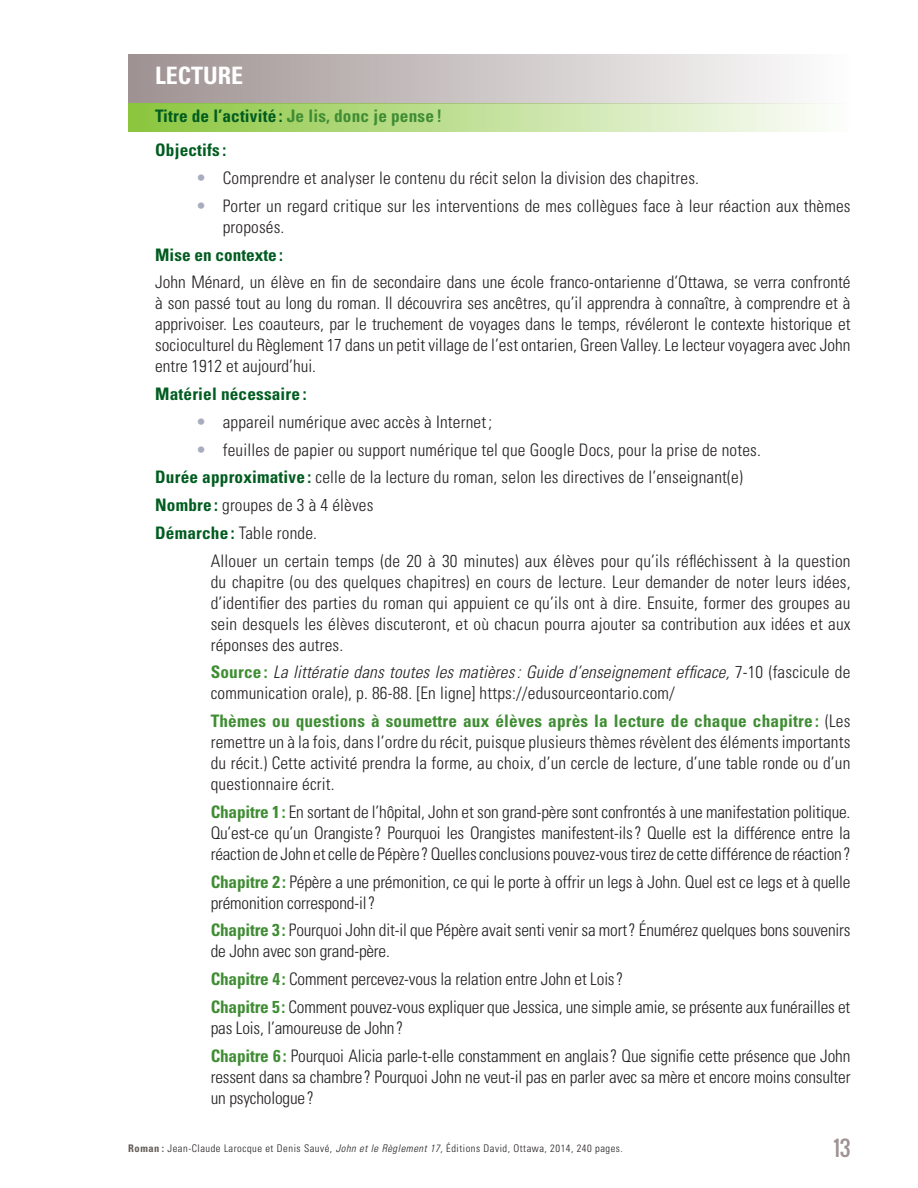
<style>
.page{position:relative;width:918px;height:1188px;background:#fff}
.page>*{position:absolute;margin:0;border:0;box-sizing:border-box;transform-origin:0 0}
.t1{font:700 condensed 24px "Univers";color:#fff}
.t2{font:21px "Oswald";color:#9f9292}
.t3{font:300 condensed 17.25px/21px "Univers";letter-spacing:-.01em;color:#231f20}
.t4{font:300 condensed 17.25px/27.8px "Univers";letter-spacing:.01em;color:#231f20}
.t5{font:700 condensed 17.25px/34.5px "Univers";letter-spacing:.01em;color:#015c20}
.t6{font:300 condensed 10.5px "Univers";letter-spacing:.05em;color:#231f20}
.s1{color:#3f8d33}
.s2{font-size:17.85px;color:#a7adbe}
.s3{font-weight:700;color:#015c20}
.s4{font-weight:700;color:#3f8d33}
.s5{font-style:italic}
.s6{font-weight:700;color:#645c58}
</style>
<div class="page">
<div style="left:128px;top:54px;width:722px;height:50px;background:linear-gradient(to right,#9e9191,#fdfdfd)"></div>
<div style="left:128px;top:104px;width:722px;height:28px;background:linear-gradient(to right,#8ac53d,#fdfefc)"></div>
<h1 class="t1" style="left:155px;top:60px;width:90px">LECTURE</h1>
<p class="t5" style="left:155px;top:98px;width:289px">Titre de l’activité : <span class="s1">Je lis, donc je pense !<br></span>Objectifs :</p>
<p class="t4" style="left:196px;top:164px;width:505px"><span class="s2">•</span> Comprendre et analyser le contenu du récit selon la division des chapitres.</p>
<p class="t4" style="left:223px;top:195px;width:629px;line-height:21px;text-indent:-27px"><span class="s2">•</span> Porter un regard critique sur les interventions de mes collègues face à leur réaction aux thèmes proposés.</p>
<p class="t5" style="left:155px;top:237px;width:129px">Mise en contexte :</p>
<p class="t3" style="left:155px;top:272px;width:697px;text-align:justify">John Ménard, un élève en fin de secondaire dans une école franco-ontarienne d’Ottawa, se verra confronté à son passé tout au long du roman. Il découvrira ses ancêtres, qu’il apprendra à connaître, à comprendre et à apprivoiser. Les coauteurs, par le truchement de voyages dans le temps, révéleront le contexte historique et socioculturel du Règlement 17 dans un petit village de l’est ontarien, Green Valley. Le lecteur voyagera avec John entre 1912 et aujourd’hui.</p>
<p class="t5" style="left:155px;top:377px;width:153px">Matériel nécessaire :</p>
<p class="t4" style="left:196px;top:408px;width:298px"><span class="s2">•</span> appareil numérique avec accès à Internet ;</p>
<p class="t4" style="left:155px;top:436px;width:607px;text-indent:40px"><span class="s2">•</span> feuilles de papier ou support numérique tel que Google Docs, pour la prise de notes.<br><span class="s3">Durée approximative :</span> celle de la lecture du roman, selon les directives de l’enseignant(e)<br><span class="s3">Nombre :</span> groupes de 3 à 4 élèves<br><span class="s3">Démarche :</span> Table ronde.</p>
<p class="t3" style="left:211px;top:550px;width:641px;text-align:justify">Allouer un certain temps (de 20 à 30 minutes) aux élèves pour qu’ils réfléchissent à la question du chapitre (ou des quelques chapitres) en cours de lecture. Leur demander de noter leurs idées, d’identifier des parties du roman qui appuient ce qu’ils ont à dire. Ensuite, former des groupes au sein desquels les élèves discuteront, et où chacun pourra ajouter sa contribution aux idées et aux réponses des autres.</p>
<p class="t4" style="left:211px;top:662px;width:641px;line-height:21px"><span class="s4">Source :</span> <span class="s5">La littératie dans toutes les matières: Guide d’enseignement efficace,</span> 7-10 (fascicule de communication orale), p. 86-88. [En ligne] https://edusourceontario.com/</p>
<p class="t3" style="left:211px;top:711px;width:641px;text-align:justify"><span class="s4">Thèmes ou questions à soumettre aux élèves après la lecture de chaque chapitre :</span> (Les remettre un à la fois, dans l’ordre du récit, puisque plusieurs thèmes révèlent des éléments importants du récit.) Cette activité prendra la forme, au choix, d’un cercle de lecture, d’une table ronde ou d’un questionnaire écrit.</p>
<p class="t3" style="left:211px;top:801px;width:641px;text-align:justify"><span class="s4">Chapitre 1:</span> En sortant de l’hôpital, John et son grand-père sont confrontés à une manifestation politique.<br>Qu’est-ce qu’un Orangiste? Pourquoi les Orangistes manifestent-ils? Quelle est la différence entre la réaction de John et celle de Pépère? Quelles conclusions pouvez-vous tirez de cette différence de réaction?</p>
<p class="t3" style="left:211px;top:871px;width:641px"><span class="s4">Chapitre 2:</span> Pépère a une prémonition, ce qui le porte à offrir un legs à John. Quel est ce legs et à quelle prémonition correspond-il?</p>
<p class="t3" style="left:211px;top:920px;width:641px"><span class="s4">Chapitre 3:</span> Pourquoi John dit-il que Pépère avait senti venir sa mort? Énumérez quelques bons souvenirs de John avec son grand-père.</p>
<p class="t3" style="left:211px;top:965px;width:641px;line-height:27.8px"><span class="s4">Chapitre 4:</span> Comment percevez-vous la relation entre John et Lois?<br><span class="s4">Chapitre 5:</span> Comment pouvez-vous expliquer que Jessica, une simple amie, se présente aux funérailles et</p>
<p class="t3" style="left:211px;top:1014px;width:641px;line-height:27.8px">pas Lois, l’amoureuse de John?<br><span class="s4">Chapitre 6:</span> Pourquoi Alicia parle-t-elle constamment en anglais? Que signifie cette présence que John</p>
<p class="t3" style="left:211px;top:1066px;width:641px">ressent dans sa chambre? Pourquoi John ne veut-il pas en parler avec sa mère et encore moins consulter un psychologue?</p>
<p class="t6" style="left:128px;top:1142px;width:496px"><span class="s6">Roman :</span> Jean-Claude Larocque et Denis Sauvé, <span class="s5">John et le Règlement 17,</span> Éditions David, Ottawa, 2014, 240 pages.</p>
<p class="t2" style="left:833px;top:1132px;width:19px">13</p>
</div>
